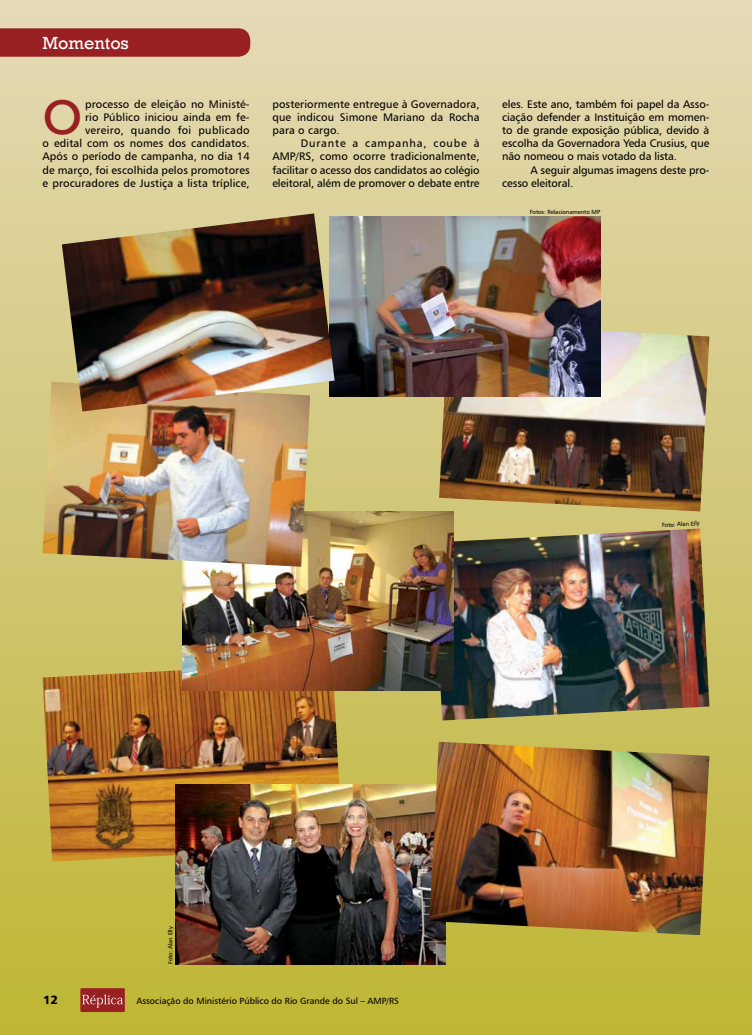
<style>
.page{position:relative;width:752px;height:1035px;background:#fff}
.page>*{position:absolute;margin:0;border:0;box-sizing:border-box;transform-origin:0 0}
.t1{font:49.9px "Rockwell";color:#981f22}
.t2{font:18px "Rockwell";color:#fff}
.t3{font:12px "Humanist 777 BT Black B";color:#000}
.t4{font:11px/13.2px "Humanist 777 BT Roman B";letter-spacing:.01em;color:#000;text-align:justify}
.t5{font:11px/13.2px "Humanist 777 BT Roman B";letter-spacing:-.01em;color:#000}
.t6{font:9px "Humanist 777 BT Roman B";color:#000}
.t7{font:6px "Humanist 777 BT Roman B";letter-spacing:-.01em;color:#000}
</style>
<div class="page">
<div style="left:0;top:0;width:751px;height:1035px;background:linear-gradient(to bottom,#e4d9b7,#beb534)"></div>
<svg style="left:0;top:28px;width:250px;height:29px"></svg>
<div style="left:80px;top:988px;width:45px;height:24px;background:#981f22"></div>
<svg style="left:82px;top:994px;width:41px;height:13px"></svg>
<img style="left:43px;top:662px;width:299px;height:199px">
<img style="left:432px;top:528px;width:277px;height:192px">
<img style="left:182px;top:511px;width:271px;height:180px">
<img style="left:43px;top:382px;width:267px;height:185px">
<img style="left:439px;top:323px;width:270px;height:188px">
<img style="left:175px;top:784px;width:270px;height:180px">
<img style="left:334px;top:217px;width:266px;height:179px">
<img style="left:62px;top:213px;width:272px;height:198px">
<img style="left:429px;top:741px;width:280px;height:194px">
<h2 class="t2" style="left:43px;top:32px;width:88px">Momentos</h2>
<p class="t4" style="left:43px;top:97px;width:208px;text-align:right">processo de eleição no Ministé-<br>rio Público iniciou ainda em fe-<br>vereiro, quando foi publicado<br>o edital com os nomes dos candidatos.<br>Após o período de campanha, no dia 14 de março, foi escolhida pelos promotores e procuradores de Justiça a lista tríplice,</p>
<p class="t4" style="left:272px;top:97px;width:208px">posteriormente entregue à Governadora, que indicou Simone Mariano da Rocha para o cargo.</p>
<h1 class="t1" style="left:43px;top:88px;width:41px">O</h1>
<p class="t4" style="left:272px;top:137px;width:208px;text-indent:28px">Durante a campanha, coube à AMP/RS, como ocorre tradicionalmente, facilitar o acesso dos candidatos ao colégio eleitoral, além de promover o debate entre</p>
<p class="t4" style="left:502px;top:97px;width:208px">eles. Este ano, também foi papel da Asso&shy;ciação defender a Instituição em momen&shy;to de grande exposição pública, devido à escolha da Governadora Yeda Crusius, que não nomeou o mais votado da lista.</p>
<p class="t5" style="left:502px;top:163px;width:208px;text-indent:28px">A seguir algumas imagens deste pro&shy;cesso eleitoral.</p>
<p class="t7" style="left:529px;top:208px;width:72px">Fotos: Relacionamento MP</p>
<p class="t7" style="left:661px;top:521px;width:39px;rotate:-3deg">Foto: Alan Elly</p>
<p class="t7" style="left:166px;top:964px;width:39px;rotate:-90deg">Foto: Alan Elly</p>
<p class="t3" style="left:43px;top:992px;width:16px">12</p>
<p class="t6" style="left:136px;top:995px;width:264px">Associação do Ministério Público do Rio Grande do Sul – AMP/RS</p>
</div>
